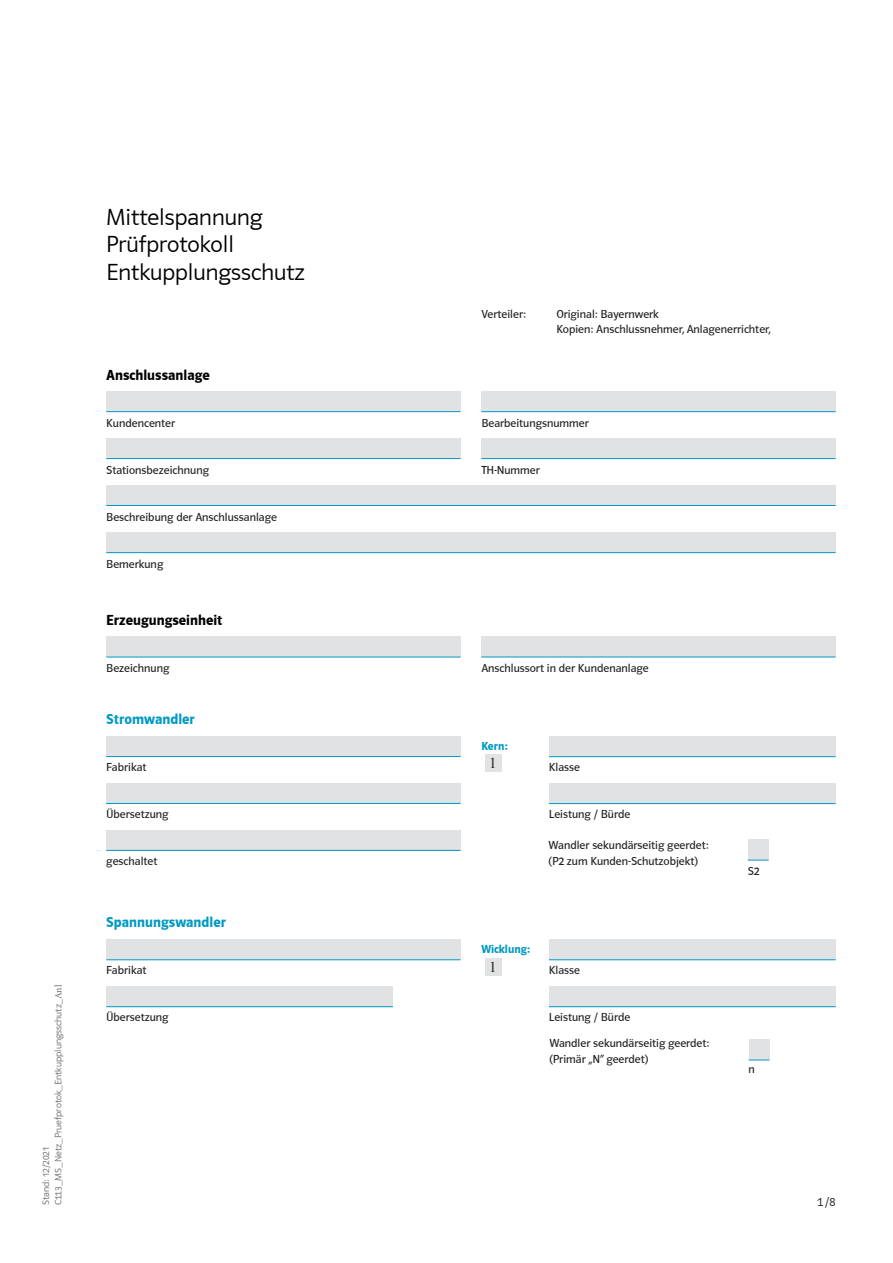
<style>
.page{position:relative;width:893px;height:1263px;background:#fff}
.page>*{position:absolute;margin:0;border:0;box-sizing:border-box;transform-origin:0 0}
.Formular_Headline_2{font:24px/27.6px "Polo 22 R Leicht";color:#000}
.Formular_Zwischenhea{font:15px "Polo 11 R Bold";color:#000}
.Formular_Zwischenhea-2{font:15px "Polo 11 R Bold";color:#0099c3}
.Formularfeld_Ausfüll{font:15px "Times New Roman";color:#231f20}
.t1{font:12.75px "Polo 11 R Leicht";color:#231f20}
.Formulartext_11_Buch{font:12px "Polo 11 R";color:#231f20}
.Formulartext_11_Buch-2{font:12px "Polo 11 R Bold";color:#0099c3}
.t2{font:9.75px "Polo 11 R Leicht";color:#6c6d70}
.s1{font-family:"Minion Pro"}
.s2{font-family:"Polo 11 Leicht"}
</style>
<div class="page">
<div style="left:106px;top:391px;width:354px;height:21px;background:#e1e2e4"></div>
<hr style="left:106px;top:411px;width:354px;height:1px;background:#0099c3">
<div style="left:106px;top:438px;width:354px;height:21px;background:#e1e2e4"></div>
<hr style="left:106px;top:458px;width:354px;height:1px;background:#0099c3">
<div style="left:106px;top:485px;width:730px;height:21px;background:#e1e2e4"></div>
<hr style="left:106px;top:505px;width:730px;height:1px;background:#0099c3">
<div style="left:106px;top:532px;width:730px;height:21px;background:#e1e2e4"></div>
<hr style="left:106px;top:552px;width:730px;height:1px;background:#0099c3">
<div style="left:481px;top:391px;width:355px;height:21px;background:#e1e2e4"></div>
<hr style="left:481px;top:411px;width:355px;height:1px;background:#0099c3">
<div style="left:481px;top:438px;width:355px;height:21px;background:#e1e2e4"></div>
<hr style="left:481px;top:458px;width:355px;height:1px;background:#0099c3">
<div style="left:106px;top:636px;width:354px;height:21px;background:#e1e2e4"></div>
<hr style="left:106px;top:657px;width:354px;height:1px;background:#0099c3">
<div style="left:481px;top:636px;width:355px;height:21px;background:#e1e2e4"></div>
<hr style="left:481px;top:657px;width:355px;height:1px;background:#0099c3">
<div style="left:106px;top:736px;width:354px;height:21px;background:#e1e2e4"></div>
<hr style="left:106px;top:756px;width:354px;height:1px;background:#0099c3">
<div style="left:106px;top:783px;width:354px;height:21px;background:#e1e2e4"></div>
<hr style="left:106px;top:803px;width:354px;height:1px;background:#0099c3">
<div style="left:106px;top:830px;width:354px;height:20px;background:#e1e2e4"></div>
<hr style="left:106px;top:850px;width:354px;height:1px;background:#0099c3">
<div style="left:549px;top:736px;width:287px;height:21px;background:#e1e2e4"></div>
<hr style="left:549px;top:756px;width:287px;height:1px;background:#0099c3">
<div style="left:549px;top:783px;width:287px;height:21px;background:#e1e2e4"></div>
<hr style="left:549px;top:803px;width:287px;height:1px;background:#0099c3">
<div style="left:748px;top:839px;width:21px;height:21px;background:#e1e2e4"></div>
<svg style="left:748px;top:860px;width:21px;height:1px"></svg>
<div style="left:106px;top:939px;width:354px;height:21px;background:#e1e2e4"></div>
<hr style="left:106px;top:959px;width:354px;height:1px;background:#0099c3">
<div style="left:549px;top:939px;width:287px;height:21px;background:#e1e2e4"></div>
<hr style="left:549px;top:959px;width:287px;height:1px;background:#0099c3">
<div style="left:549px;top:986px;width:287px;height:21px;background:#e1e2e4"></div>
<hr style="left:549px;top:1006px;width:287px;height:1px;background:#0099c3">
<div style="left:749px;top:1039px;width:20px;height:21px;background:#e1e2e4"></div>
<svg style="left:749px;top:1060px;width:20px;height:1px"></svg>
<div style="left:106px;top:986px;width:287px;height:21px;background:#e1e2e4"></div>
<hr style="left:106px;top:1006px;width:287px;height:1px;background:#0099c3">
<div style="left:485px;top:754px;width:16px;height:17px;background:#e1e2e4"></div>
<div style="left:485px;top:958px;width:16px;height:17px;background:#e1e2e4"></div>
<p class="t2" style="left:53px;top:1205px;width:222px;rotate:-90deg">C113_MS_Netz_Pruefprotok_Entkupplungsschutz<span class="s1">_Anl</span></p>
<p class="t2" style="left:41px;top:1205px;width:60px;rotate:-90deg">Stand: <span class="s2">12</span>/202<span class="s2">1</span></p>
<p class="Formular_Headline_2" style="left:106px;top:203px;width:200px">Mittelspannung<br>Prüfprotokoll<br>Entkupplungsschutz</p>
<p class="Formular_Zwischenhea" style="left:106px;top:367px;width:105px">Anschlussanlage</p>
<p class="Formulartext_11_Buch" style="left:106px;top:417px;width:70px">Kundencenter</p>
<p class="Formulartext_11_Buch" style="left:106px;top:464px;width:104px">Stationsbezeichnung</p>
<p class="Formulartext_11_Buch" style="left:106px;top:511px;width:172px">Beschreibung der Anschlussanlage</p>
<p class="Formulartext_11_Buch" style="left:106px;top:558px;width:59px">Bemerkung</p>
<p class="Formular_Zwischenhea" style="left:106px;top:612px;width:118px">Erzeugungseinheit</p>
<p class="Formulartext_11_Buch" style="left:481px;top:307px;width:46px">Verteiler:</p>
<p class="Formulartext_11_Buch" style="left:556px;top:307px;width:104px">Original: Bayernwerk</p>
<p class="Formulartext_11_Buch" style="left:556px;top:323px;width:216px">Kopien: Anschlussnehmer, Anlagenerrichter,</p>
<p class="Formulartext_11_Buch" style="left:481px;top:417px;width:109px">Bearbeitungsnummer</p>
<p class="Formulartext_11_Buch" style="left:481px;top:464px;width:60px">TH-Nummer</p>
<p class="Formulartext_11_Buch" style="left:106px;top:662px;width:65px">Bezeichnung</p>
<p class="Formulartext_11_Buch" style="left:481px;top:662px;width:169px">Anschlussort in der Kundenanlage</p>
<p class="Formular_Zwischenhea-2" style="left:106px;top:711px;width:90px">Stromwandler</p>
<p class="Formulartext_11_Buch" style="left:106px;top:761px;width:42px">Fabrikat</p>
<p class="Formulartext_11_Buch" style="left:106px;top:808px;width:64px">Übersetzung</p>
<p class="Formulartext_11_Buch" style="left:106px;top:854px;width:53px">geschaltet</p>
<p class="Formular_Zwischenhea-2" style="left:106px;top:914px;width:121px">Spannungswandler</p>
<p class="Formulartext_11_Buch" style="left:106px;top:964px;width:42px">Fabrikat</p>
<p class="Formulartext_11_Buch" style="left:106px;top:1011px;width:64px">Übersetzung</p>
<p class="Formulartext_11_Buch-2" style="left:481px;top:740px;width:28px">Kern:</p>
<p class="Formularfeld_Ausfüll" style="left:489px;top:752px;width:9px">1</p>
<p class="Formulartext_11_Buch" style="left:549px;top:761px;width:33px">Klasse</p>
<p class="Formulartext_11_Buch" style="left:549px;top:808px;width:83px">Leistung / Bürde</p>
<p class="Formulartext_11_Buch" style="left:548px;top:839px;width:161px">Wandler sekundärseitig geerdet:</p>
<p class="Formulartext_11_Buch" style="left:548px;top:854px;width:151px">(P2 zum Kunden-Schutzobjekt)</p>
<p class="Formulartext_11_Buch-2" style="left:481px;top:943px;width:50px">Wicklung:</p>
<p class="Formularfeld_Ausfüll" style="left:489px;top:956px;width:9px">1</p>
<p class="Formulartext_11_Buch" style="left:549px;top:964px;width:33px">Klasse</p>
<p class="Formulartext_11_Buch" style="left:549px;top:1011px;width:83px">Leistung / Bürde</p>
<p class="Formulartext_11_Buch" style="left:549px;top:1037px;width:161px">Wandler sekundärseitig geerdet:</p>
<p class="Formulartext_11_Buch" style="left:549px;top:1052px;width:100px">(Primär „N“ geerdet)</p>
<p class="Formulartext_11_Buch" style="left:748px;top:865px;width:13px">S2</p>
<p class="Formulartext_11_Buch" style="left:749px;top:1063px;width:8px">n</p>
<p class="t1" style="left:817px;top:1194px;width:20px">1/8</p>
</div>
